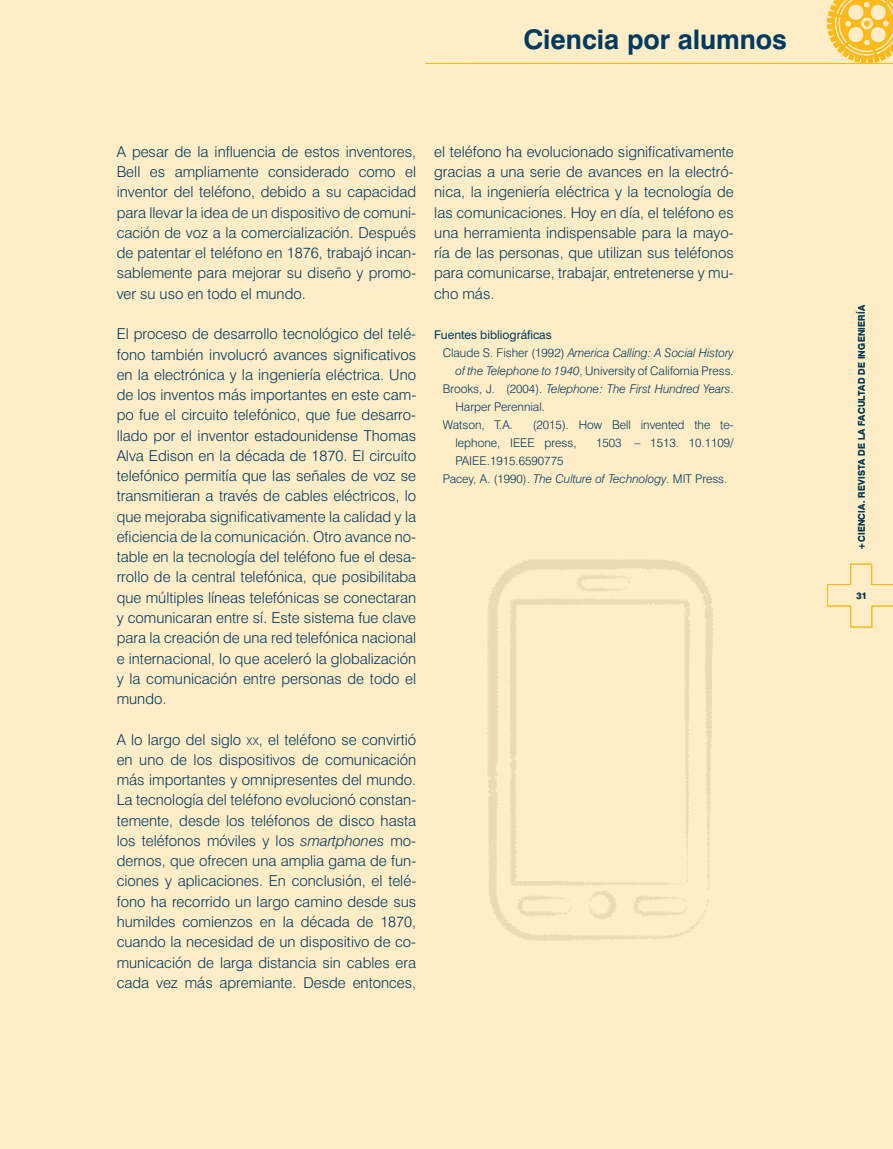
<style>
.page{position:relative;width:893px;height:1149px;background:#fff}
.page>*{position:absolute;margin:0;border:0;box-sizing:border-box;transform-origin:0 0}
.t1{font:700 27px "Swiss 721";color:#003a60}
.t2{font:300 15px/20.2px "Swiss 721";color:#003a60;text-align:justify}
.t3{font:300 12px/18px "Swiss 721";color:#003a60}
.t4{font:italic 300 12px "Swiss 721";color:#003a60}
.t5{font:12px "Swiss 721 Roman";color:#003a60}
.t6{font:700 9.15px "Swiss 721";color:#003a60}
.t7{font:700 9px "Swiss 721";letter-spacing:.02em;color:#003a60}
.s1{font-size:10.5px}
.s2{font-style:italic}
.s3{font-style:normal}
</style>
<div class="page">
<div style="left:0;top:0;width:893px;height:1148px;background:#feedc6"></div>
<svg style="left:827px;top:0;width:66px;height:63px"></svg>
<hr style="left:468px;top:63px;width:425px;height:1px;background:#fbba1a">
<svg style="left:827px;top:563px;width:66px;height:64px"></svg>
<h1 class="t1" style="left:523px;top:23px;width:265px">Ciencia por alumnos</h1>
<p class="t2" style="left:117px;top:141px;width:301px">A pesar de la influencia de estos inventores, Bell es ampliamente considerado como el inventor del teléfono, debido a su capacidad para llevar la idea de un dispositivo de comuni&shy;cación de voz a la comercialización. Después de patentar el teléfono en 1876, trabajó incan&shy;sablemente para mejorar su diseño y promo&shy;ver su uso en todo el mundo.</p>
<p class="t2" style="left:117px;top:323px;width:301px">El proceso de desarrollo tecnológico del telé&shy;fono también involucró avances significativos en la electrónica y la ingeniería eléctrica. Uno de los inventos más importantes en este cam&shy;po fue el circuito telefónico, que fue desarro&shy;llado por el inventor estadounidense Thomas Alva Edison en la década de 1870. El circuito telefónico permitía que las señales de voz se transmitieran a través de cables eléctricos, lo que mejoraba significativamente la calidad y la eficiencia de la comunicación. Otro avance no&shy;table en la tecnología del teléfono fue el desa&shy;rrollo de la central telefónica, que posibilitaba que múltiples líneas telefónicas se conectaran y comunicaran entre sí. Este sistema fue clave para la creación de una red telefónica nacional e internacional, lo que aceleró la globalización y la comunicación entre personas de todo el mundo.</p>
<p class="t2" style="left:117px;top:728px;width:301px">A lo largo del siglo <span class="s1">xx</span>, el teléfono se convirtió en uno de los dispositivos de comunicación más importantes y omnipresentes del mundo.<br>La tecnología del teléfono evolucionó constan&shy;temente, desde los teléfonos de disco hasta los teléfonos móviles y los <span class="s2">smartphones</span> mo&shy;dernos, que ofrecen una amplia gama de fun&shy;ciones y aplicaciones. En conclusión, el telé&shy;fono ha recorrido un largo camino desde sus humildes comienzos en la década de 1870, cuando la necesidad de un dispositivo de co&shy;municación de larga distancia sin cables era cada vez más apremiante. Desde entonces,</p>
<p class="t2" style="left:434px;top:141px;width:301px">el teléfono ha evolucionado significativamente gracias a una serie de avances en la electró&shy;nica, la ingeniería eléctrica y la tecnología de las comunicaciones. Hoy en día, el teléfono es una herramienta indispensable para la mayo&shy;ría de las personas, que utilizan sus teléfonos para comunicarse, trabajar, entretenerse y mu&shy;cho más.</p>
<p class="t5" style="left:434px;top:327px;width:119px">Fuentes bibliográficas</p>
<p class="t4" style="left:443px;top:345px;width:292px"><span class="s3">Claude S. Fisher (1992)</span> America Calling: A Social History</p>
<p class="t3" style="left:455px;top:362px;width:280px"><span class="s2">of the Telephone to 1940</span>, University of California Press.</p>
<p class="t4" style="left:443px;top:381px;width:292px"><span class="s3">Brooks, J. (2004).</span> Telephone: The First Hundred Years<span class="s3">.</span></p>
<p class="t3" style="left:455px;top:398px;width:91px">Harper Perennial.</p>
<p class="t3" style="left:443px;top:416px;width:72px">Watson, T.A.</p>
<p class="t3" style="left:455px;top:416px;width:280px;text-indent:77px">(2015). How Bell invented the te&shy;lephone, IEEE press,</p>
<p class="t3" style="left:596px;top:434px;width:139px">1503 – 1513. 10.1109/</p>
<p class="t3" style="left:443px;top:452px;width:286px;text-indent:13px">PAIEE.1915.6590775<br>Pacey, A. (1990). <span class="s2">The Culture of Technology</span>. MIT Press.</p>
<p class="t7" style="left:856px;top:549px;width:246px;rotate:-90deg">+CIENCIA. REVISTA DE LA FACULTAD DE INGENIERÍA</p>
<p class="t6" style="left:856px;top:590px;width:12px">31</p>
</div>
